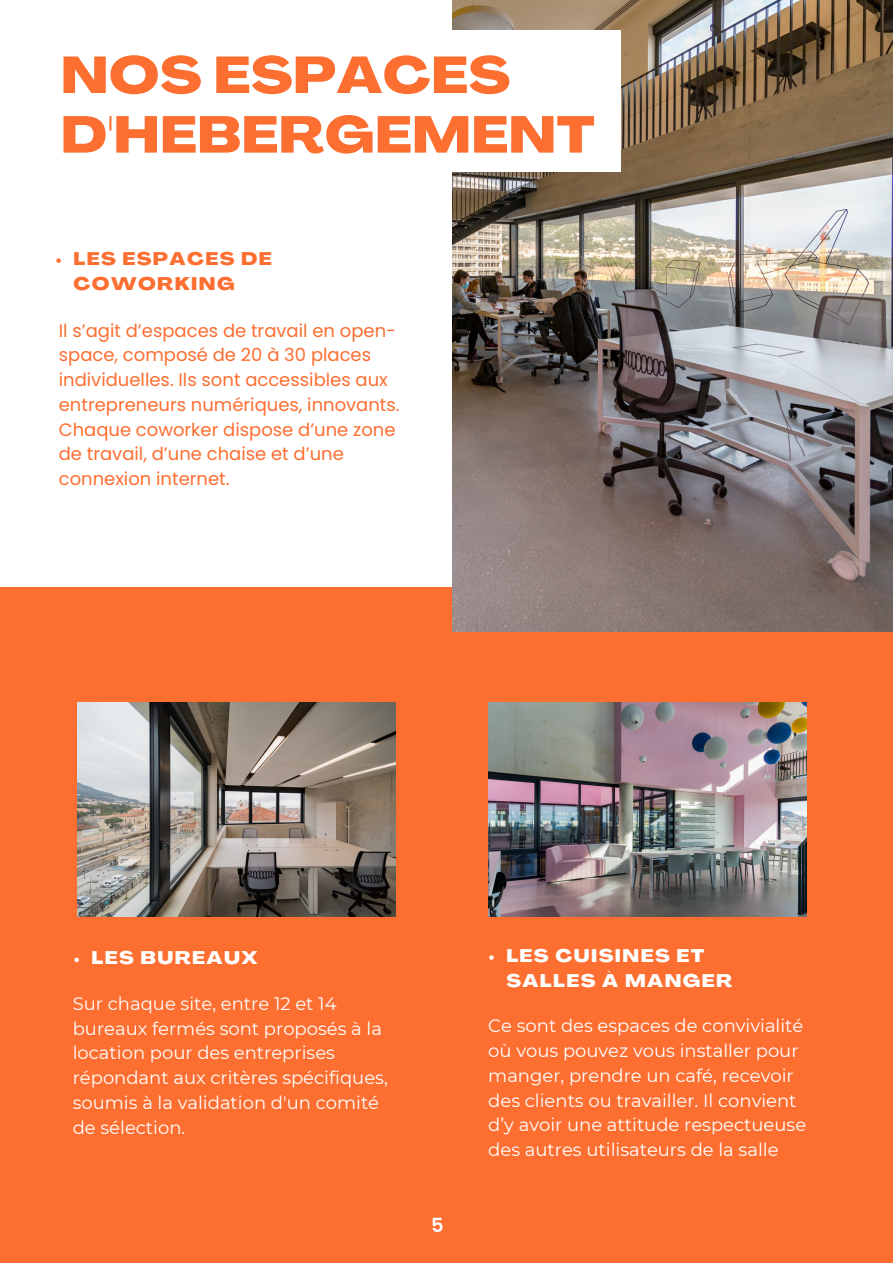
<style>
.page{position:relative;width:893px;height:1264px;background:#fff}
.page>*{position:absolute;margin:0;border:0;box-sizing:border-box;transform-origin:0 0}
.t1{font:800 expanded 51px "Agrandir";letter-spacing:.01em;color:#fd6e31}
.t2{font:600 19.5px "Poppins";color:#fff}
.t3{font:18px/24.8px "Montserrat";color:#fff}
.t4{font:18px/24.8px "Poppins";color:#fd6e31}
.t5{font:800 expanded 18px/24.8px "Agrandir";letter-spacing:.08em;color:#fff}
.t6{font:800 expanded 18px/24.8px "Agrandir";letter-spacing:.08em;color:#fd6e31}
</style>
<div class="page">
<div style="left:0;top:587px;width:892px;height:675px;background:#fd6e31"></div>
<img style="left:452px;top:0;width:440px;height:631px">
<img style="left:77px;top:702px;width:318px;height:214px">
<img style="left:488px;top:702px;width:318px;height:214px">
<div style="left:40px;top:30px;width:580px;height:141px;background:#fff"></div>
<svg style="left:56px;top:258px;width:5px;height:5px"></svg>
<svg style="left:74px;top:957px;width:5px;height:5px"></svg>
<svg style="left:489px;top:955px;width:4px;height:4px"></svg>
<p class="t1" style="left:61px;top:55px;width:450px">NOS ESPACES</p>
<p class="t1" style="left:61px;top:114px;width:535px">D'HEBERGEMENT</p>
<p class="t6" style="left:73px;top:248px;width:200px">LES ESPACES DE<br>COWORKING</p>
<p class="t4" style="left:59px;top:318px;width:342px">Il s’agit d’espaces de travail en open&shy;space, composé de 20 à 30 places individuelles. Ils sont accessibles aux entrepreneurs numériques, innovants.<br>Chaque coworker dispose d’une zone de travail, d’une chaise et d’une connexion internet.</p>
<p class="t5" style="left:91px;top:947px;width:167px">LES BUREAUX</p>
<p class="t3" style="left:73px;top:991px;width:316px">Sur chaque site, entre 12 et 14 bureaux fermés sont proposés à la location pour des entreprises répondant aux critères spécifiques, soumis à la validation d'un comité de sélection.</p>
<p class="t2" style="left:431px;top:1211px;width:14px">5</p>
<p class="t5" style="left:506px;top:945px;width:227px">LES CUISINES ET<br>SALLES À MANGER</p>
<p class="t3" style="left:488px;top:1013px;width:319px">Ce sont des espaces de convivialité où vous pouvez vous installer pour manger, prendre un café, recevoir des clients ou travailler. Il convient d’y avoir une attitude respectueuse des autres utilisateurs de la salle</p>
</div>
